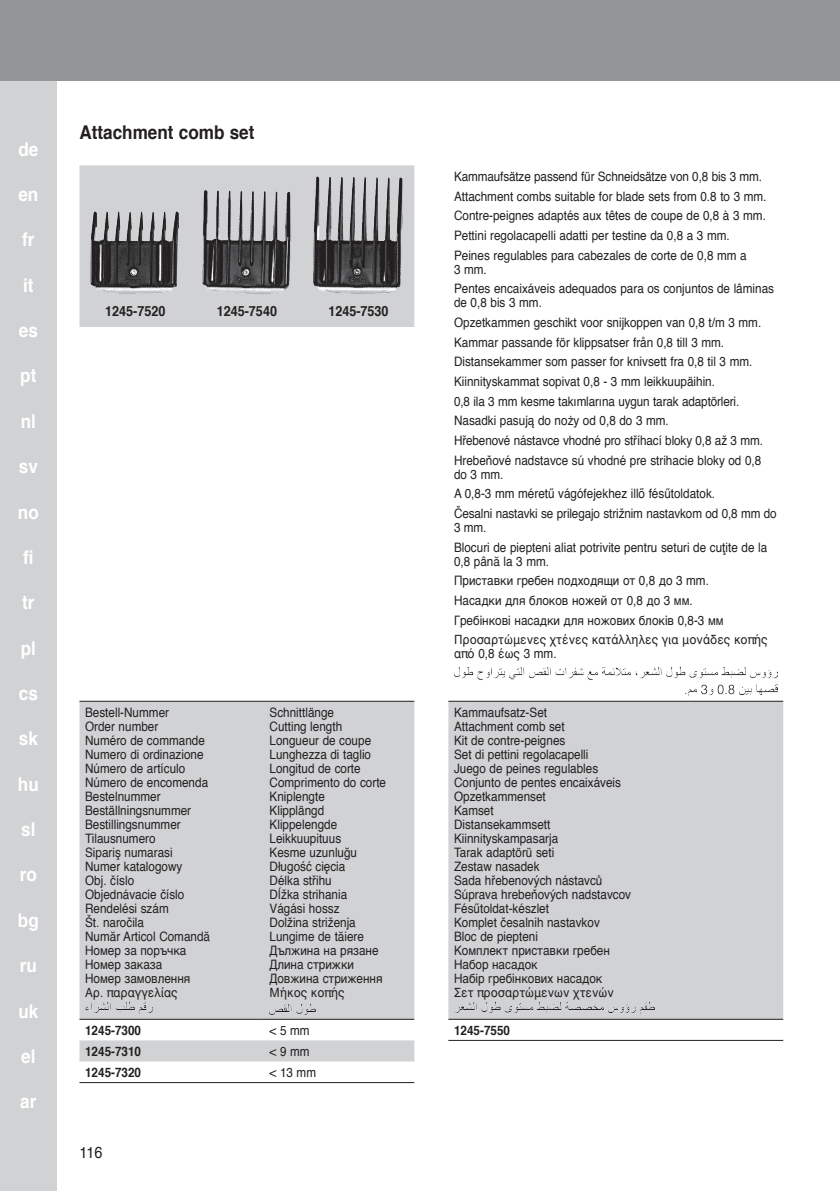
<style>
.page{position:relative;width:840px;height:1191px;background:#fff}
.page>*{position:absolute;margin:0;border:0;box-sizing:border-box;transform-origin:0 0}
.t1{font:700 19px "Helvetica";color:#fff;scale:.9 1}
.t2{font:700 19px "Helvetica";color:#231f20;scale:.9 1}
.t3{font:16px "Helvetica";color:#231f20;scale:.9 1}
.t4{font:700 14px "Helvetica";color:#231f20;scale:.9 1}
.t5{font:13px/14px "Helvetica";color:#231f20;scale:.9 1}
.t6{font:700 13px "Helvetica";color:#231f20;scale:.9 1}
</style>
<div class="page">
<div style="left:0;top:0;width:57px;height:1191px;background:#d1d2d4"></div>
<div style="left:0;top:0;width:839px;height:80px;background:#939598"></div>
<div style="left:79px;top:165px;width:335px;height:162px;background:#d1d2d4"></div>
<img style="left:91px;top:211px;width:88px;height:83px">
<img style="left:203px;top:191px;width:88px;height:103px">
<img style="left:314px;top:177px;width:89px;height:117px">
<img style="left:454px;top:667px;width:323px;height:29px">
<svg style="left:79px;top:701px;width:703px;height:360px;background:#d6d7d8"></svg>
<hr style="left:79px;top:700px;width:185px;height:1px;background:#231f20">
<hr style="left:264px;top:700px;width:150px;height:1px;background:#231f20">
<hr style="left:448px;top:700px;width:334px;height:1px;background:#231f20">
<hr style="left:79px;top:1018px;width:185px;height:1px;background:#231f20">
<hr style="left:264px;top:1018px;width:150px;height:1px;background:#231f20">
<hr style="left:448px;top:1018px;width:334px;height:1px;background:#231f20">
<hr style="left:79px;top:1082px;width:185px;height:1px;background:#231f20">
<hr style="left:264px;top:1082px;width:150px;height:1px;background:#231f20">
<hr style="left:448px;top:1040px;width:334px;height:1px;background:#231f20">
<img style="left:85px;top:1001px;width:67px;height:13px">
<img style="left:269px;top:1003px;width:46px;height:11px">
<img style="left:454px;top:1001px;width:200px;height:13px">
<h1 class="t1" style="left:18px;top:133px;width:24px">de</h1>
<h1 class="t1" style="left:18px;top:179px;width:24px">en</h1>
<h1 class="t1" style="left:22px;top:224px;width:15px">fr</h1>
<h1 class="t1" style="left:23px;top:270px;width:13px">it</h1>
<h1 class="t1" style="left:19px;top:315px;width:23px">es</h1>
<h1 class="t1" style="left:20px;top:360px;width:19px">pt</h1>
<h1 class="t1" style="left:21px;top:406px;width:18px">nl</h1>
<h1 class="t1" style="left:19px;top:451px;width:23px">sv</h1>
<h1 class="t1" style="left:18px;top:496px;width:25px">no</h1>
<h1 class="t1" style="left:23px;top:542px;width:13px">fi</h1>
<h1 class="t1" style="left:22px;top:587px;width:15px">tr</h1>
<h1 class="t1" style="left:21px;top:632px;width:18px">pl</h1>
<h1 class="t1" style="left:19px;top:678px;width:23px">cs</h1>
<h1 class="t1" style="left:19px;top:723px;width:23px">sk</h1>
<h1 class="t1" style="left:18px;top:768px;width:25px">hu</h1>
<h1 class="t1" style="left:21px;top:814px;width:17px">sl</h1>
<h1 class="t1" style="left:20px;top:859px;width:20px">ro</h1>
<h1 class="t1" style="left:18px;top:904px;width:25px">bg</h1>
<h1 class="t1" style="left:20px;top:950px;width:20px">ru</h1>
<h1 class="t1" style="left:18px;top:995px;width:24px">uk</h1>
<h1 class="t1" style="left:21px;top:1041px;width:17px">el</h1>
<h1 class="t1" style="left:20px;top:1086px;width:19px">ar</h1>
<h1 class="t2" style="left:79px;top:117px;width:196px">Attachment comb set</h1>
<p class="t4" style="left:105px;top:299px;width:68px">1245-7520</p>
<p class="t4" style="left:216px;top:299px;width:68px">1245-7540</p>
<p class="t4" style="left:328px;top:299px;width:68px">1245-7530</p>
<p class="t5" style="left:454px;top:167px;width:348px;line-height:19.6px">Kammaufsätze passend für Schneidsätze von 0,8 bis 3 mm.<br>Attachment combs suitable for blade sets from 0.8 to 3 mm.<br>Contre-peignes adaptés aux têtes de coupe de 0,8 à 3 mm.<br>Pettini regolacapelli adatti per testine da 0,8 a 3 mm.<br>Peines regulables para cabezales de corte de 0,8 mm a</p>
<p class="t5" style="left:454px;top:259px;width:357px;line-height:19.6px">3 mm.<br>Pentes encaixáveis adequados para os conjuntos de lâminas</p>
<p class="t5" style="left:454px;top:293px;width:344px;line-height:19.6px">de 0,8 bis 3 mm.<br>Opzetkammen geschikt voor snijkoppen van 0,8 t/m 3 mm.<br>Kammar passande för klippsatser från 0,8 till 3 mm.<br>Distansekammer som passer for knivsett fra 0,8 til 3 mm.<br>Kiinnityskammat sopivat 0,8 - 3 mm leikkuupäihin.<br>0,8 ila 3 mm kesme takımlarına uygun tarak adaptörleri.<br>Nasadki pasują do noży od 0,8 do 3 mm.<br>Hřebenové nástavce vhodné pro stříhací bloky 0,8 až 3 mm.<br>Hrebeňové nadstavce sú vhodné pre strihacie bloky od 0,8</p>
<p class="t5" style="left:454px;top:465px;width:360px;line-height:19.6px">do 3 mm.<br>A 0,8-3 mm méretű vágófejekhez illő fésűtoldatok.<br>Česalni nastavki se prilegajo strižnim nastavkom od 0,8 mm do</p>
<p class="t5" style="left:454px;top:518px;width:349px;line-height:19.6px">3 mm.<br>Blocuri de piepteni aliat potrivite pentru seturi de cuţite de la</p>
<p class="t5" style="left:454px;top:552px;width:350px;line-height:19.6px">0,8 până la 3 mm.<br>Приставки гребен подходящи от 0,8 до 3 mm.<br>Насадки для блоков ножей от 0,8 до 3 мм.<br>Гребінкові насадки для ножових блоків 0,8-3 мм Προσαρτώμενες χτένες κατάλληλες για μονάδες κοπής</p>
<p class="t5" style="left:454px;top:647px;width:115px">από 0,8 έως 3 mm.</p>
<p class="t5" style="left:85px;top:705px;width:140px">Bestell-Nummer<br>Order number<br>Numéro de commande<br>Numero di ordinazione<br>Número de artículo<br>Número de encomenda<br>Bestelnummer<br>Beställningsnummer<br>Bestillingsnummer<br>Tilausnumero<br>Sipariş numarasi<br>Numer katalogowy<br>Obj. číslo<br>Objednávacie číslo<br>Rendelési szám<br>Št. naročila<br>Număr Articol Comandă<br>Номер за поръчка<br>Номер заказа<br>Номер замовлення<br>Αρ. παραγγελίας</p>
<p class="t5" style="left:269px;top:705px;width:131px">Schnittlänge<br>Cutting length<br>Longueur de coupe<br>Lunghezza di taglio<br>Longitud de corte<br>Comprimento do corte<br>Kniplengte<br>Klipplängd<br>Klippelengde<br>Leikkuupituus<br>Kesme uzunluğu<br>Długość cięcia<br>Délka střihu<br>Dĺžka strihania<br>Vágási hossz<br>Dolžina striženja<br>Lungime de tăiere<br>Дължина на рязане<br>Длина стрижки<br>Довжина стриження<br>Μήκος κοπής</p>
<p class="t5" style="left:454px;top:705px;width:198px">Kammaufsatz-Set<br>Attachment comb set<br>Kit de contre-peignes<br>Set di pettini regolacapelli<br>Juego de peines regulables<br>Conjunto de pentes encaixáveis<br>Opzetkammenset<br>Kamset<br>Distansekammsett<br>Kiinnityskampasarja<br>Tarak adaptörü seti<br>Zestaw nasadek<br>Sada hřebenových nástavců<br>Súprava hrebeňových nadstavcov<br>Fésűtoldat-készlet<br>Komplet česalnih nastavkov<br>Bloc de piepteni<br>Комплект приставки гребен<br>Набор насадок<br>Набір гребінкових насадок<br>Σετ προσαρτώμενων χτενών</p>
<p class="t6" style="left:85px;top:1019px;width:64px">1245-7300</p>
<p class="t5" style="left:269px;top:1023px;width:46px">&lt; 5 mm</p>
<p class="t6" style="left:454px;top:1019px;width:64px">1245-7550</p>
<p class="t6" style="left:85px;top:1040px;width:64px">1245-7310</p>
<p class="t5" style="left:269px;top:1044px;width:46px">&lt; 9 mm</p>
<p class="t6" style="left:85px;top:1061px;width:64px">1245-7320</p>
<p class="t5" style="left:269px;top:1065px;width:53px">&lt; 13 mm</p>
<p class="t3" style="left:79px;top:1139px;width:27px">116</p>
</div>
